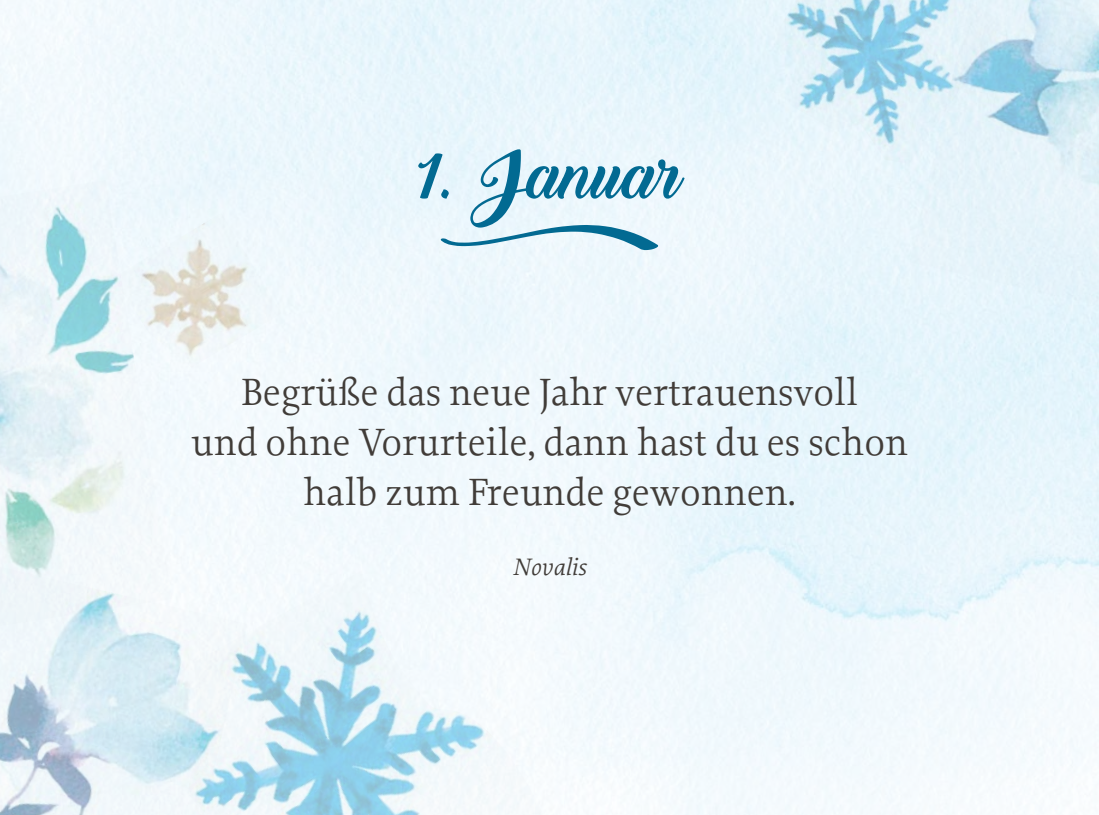
<style>
.page{position:relative;width:1099px;height:815px;background:#fff}
.page>*{position:absolute;margin:0;border:0;box-sizing:border-box;transform-origin:0 0}
.t1{font:65px "Backto Black Demo";color:#026a92}
.t2{font:40px/50px "Proforma";color:#413c38;text-align:center}
.t3{font:italic 25px "Proforma";color:#413c38}
</style>
<div class="page">
<svg style="left:441px;top:225px;width:217px;height:25px"></svg>
<img style="left:909px;top:0;width:189px;height:309px">
<img style="left:0;top:180px;width:172px;height:386px">
<img style="left:0;top:566px;width:248px;height:249px">
<img style="left:113px;top:213px;width:169px;height:155px">
<img style="left:772px;top:0;width:234px;height:164px">
<img style="left:187px;top:570px;width:357px;height:245px">
<h1 class="t1" style="left:417px;top:138px;width:267px">1. Januar</h1>
<p class="t2" style="left:191px;top:367px;width:718px">Begrüße das neue Jahr vertrauensvoll<br>und ohne Vorurteile, dann hast du es schon halb zum Freunde gewonnen.</p>
<p class="t3" style="left:512px;top:551px;width:75px">Novalis</p>
</div>
